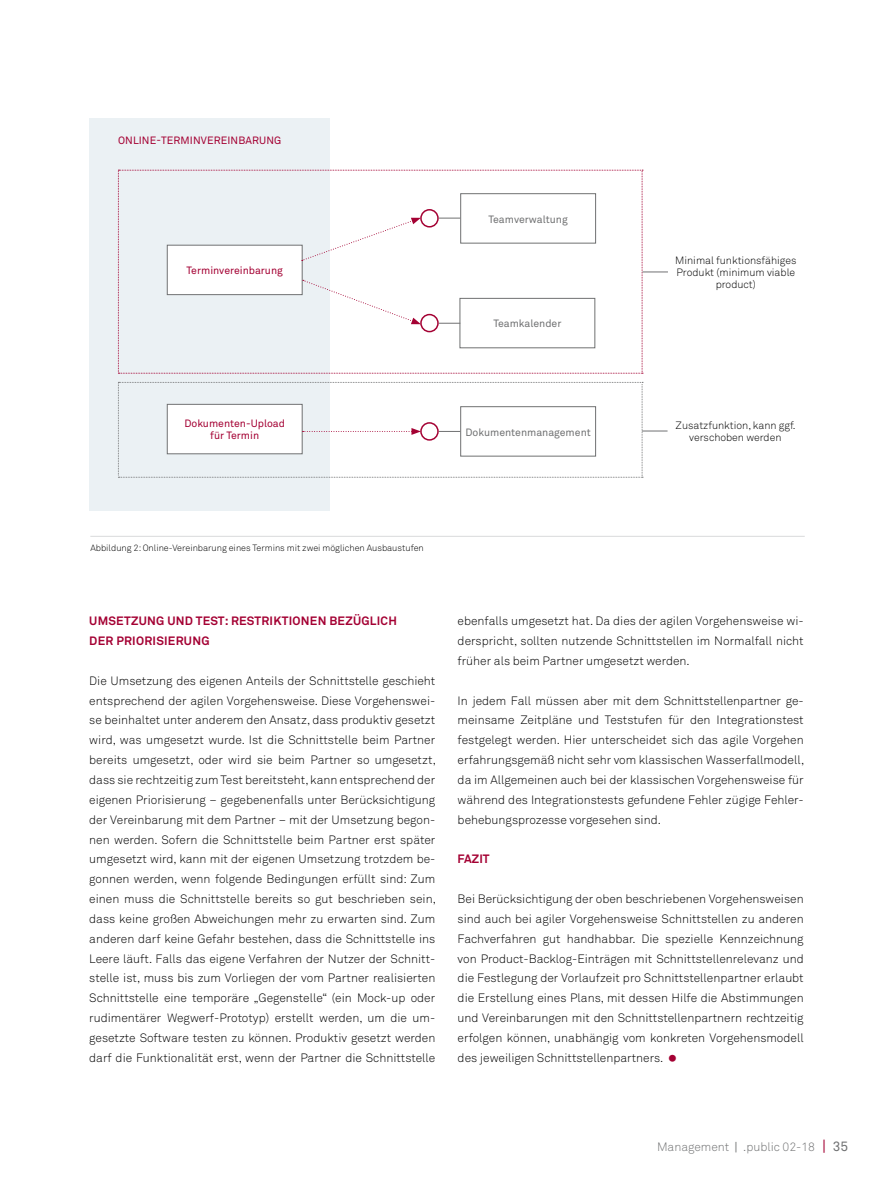
<style>
.page{position:relative;width:893px;height:1191px;background:#fff}
.page>*{position:absolute;margin:0;border:0;box-sizing:border-box;transform-origin:0 0}
.t1{font:300 30px "Akkurat Std";color:#a40133}
.t2{font:300 12px/19.8px "Akkurat Std";color:#000;text-align:justify}
.t3{font:700 12px/19.8px "Akkurat Std";letter-spacing:.02em;color:#a40133}
.t4{font:300 12px "Akkurat Std";color:#707172}
.t5{font:300 10.5px/12px "Akkurat Std";color:#000;text-align:center}
.t6{font:10.5px/12px "Akkurat Std";color:#a40133;text-align:center}
.t7{font:10.5px "Akkurat Std";color:#707172}
.t8{font:300 9px "Akkurat Std";color:#000}
.s1{font-weight:400}
.s2{font-weight:400;font-size:15px;color:#a40133}
.s3{font-weight:400;font-size:13.5px}
</style>
<div class="page">
<div style="left:89px;top:118px;width:241px;height:392px;background:#ebf1f4"></div>
<hr style="left:90px;top:536px;width:715px;height:1px;background:#d9dadb">
<svg style="left:118px;top:170px;width:550px;height:204px"></svg>
<svg style="left:118px;top:382px;width:550px;height:96px"></svg>
<p class="t6" style="left:118px;top:134px;width:165px">ONLINE-TERMINVEREINBARUNG</p>
<p class="t6" style="left:187px;top:264px;width:98px">Terminvereinbarung</p>
<p class="t6" style="left:184px;top:417px;width:102px">Dokumenten-Upload für Termin</p>
<p class="t7" style="left:488px;top:213px;width:81px">Teamverwaltung</p>
<p class="t7" style="left:493px;top:317px;width:70px">Teamkalender</p>
<p class="t7" style="left:465px;top:426px;width:127px">Dokumentenmanagement</p>
<p class="t5" style="left:675px;top:255px;width:123px">Minimal funktionsfähiges<br>Produkt (minimum viable product)</p>
<p class="t5" style="left:675px;top:420px;width:122px">Zusatzfunktion, kann ggf. verschoben werden</p>
<p class="t8" style="left:90px;top:542px;width:335px">Abbildung 2: Online-Vereinbarung eines Termins mit zwei möglichen Ausbaustufen</p>
<p class="t3" style="left:89px;top:611px;width:309px">UMSETZUNG UND TEST: RESTRIKTIONEN BEZÜGLICH<br>DER PRIORISIERUNG</p>
<p class="t2" style="left:89px;top:670px;width:348px">Die Umsetzung des eigenen Anteils der Schnittstelle geschieht entsprechend der agilen Vorgehensweise. Diese Vorgehenswei&shy;se beinhaltet unter anderem den Ansatz, dass produktiv gesetzt wird, was umgesetzt wurde. Ist die Schnittstelle beim Partner bereits umgesetzt, oder wird sie beim Partner so umgesetzt, dass sie rechtzeitig zum Test bereitsteht, kann entsprechend der eigenen Priorisierung – gegebenenfalls unter Berücksichtigung der Vereinbarung mit dem Partner – mit der Umsetzung begon&shy;nen werden. Sofern die Schnittstelle beim Partner erst später umgesetzt wird, kann mit der eigenen Umsetzung trotzdem be&shy;gonnen werden, wenn folgende Bedingungen erfüllt sind: Zum einen muss die Schnittstelle bereits so gut beschrieben sein, dass keine großen Abweichungen mehr zu erwarten sind. Zum anderen darf keine Gefahr bestehen, dass die Schnittstelle ins Leere läuft. Falls das eigene Verfahren der Nutzer der Schnitt&shy;stelle ist, muss bis zum Vorliegen der vom Partner realisierten Schnittstelle eine temporäre „Gegenstelle“ (ein Mock-up oder rudimentärer Wegwerf-Prototyp) erstellt werden, um die um&shy;gesetzte Software testen zu können. Produktiv gesetzt werden darf die Funktionalität erst, wenn der Partner die Schnittstelle</p>
<p class="t2" style="left:458px;top:611px;width:348px">ebenfalls umgesetzt hat. Da dies der agilen Vorgehensweise wi&shy;derspricht, sollten nutzende Schnittstellen im Normalfall nicht früher als beim Partner umgesetzt werden.</p>
<p class="t2" style="left:458px;top:690px;width:348px">In jedem Fall müssen aber mit dem Schnittstellenpartner ge&shy;meinsame Zeitpläne und Teststufen für den Integrationstest festgelegt werden. Hier unterscheidet sich das agile Vorgehen erfahrungsgemäß nicht sehr vom klassischen Wasserfallmodell, da im Allgemeinen auch bei der klassischen Vorgehensweise für während des Integrationstests gefundene Fehler zügige Fehler&shy;behebungsprozesse vorgesehen sind.</p>
<p class="t3" style="left:458px;top:849px;width:33px">FAZIT</p>
<p class="t2" style="left:458px;top:889px;width:348px">Bei Berücksichtigung der oben beschriebenen Vorgehensweisen sind auch bei agiler Vorgehensweise Schnittstellen zu anderen Fachverfahren gut handhabbar. Die spezielle Kennzeichnung von Product-Backlog-Einträgen mit Schnittstellenrelevanz und die Festlegung der Vorlaufzeit pro Schnittstellenpartner erlaubt die Erstellung eines Plans, mit dessen Hilfe die Abstimmungen und Vereinbarungen mit den Schnittstellenpartnern rechtzeitig erfolgen können, unabhängig vom konkreten Vorgehensmodell des jeweiligen Schnittstellenpartners.</p>
<h1 class="t1" style="left:666px;top:1039px;width:14px">•</h1>
<p class="t4" style="left:657px;top:1140px;width:193px">Management <span class="s1">|</span> .public 02-18 <span class="s2">|</span> <span class="s3">35</span></p>
</div>
